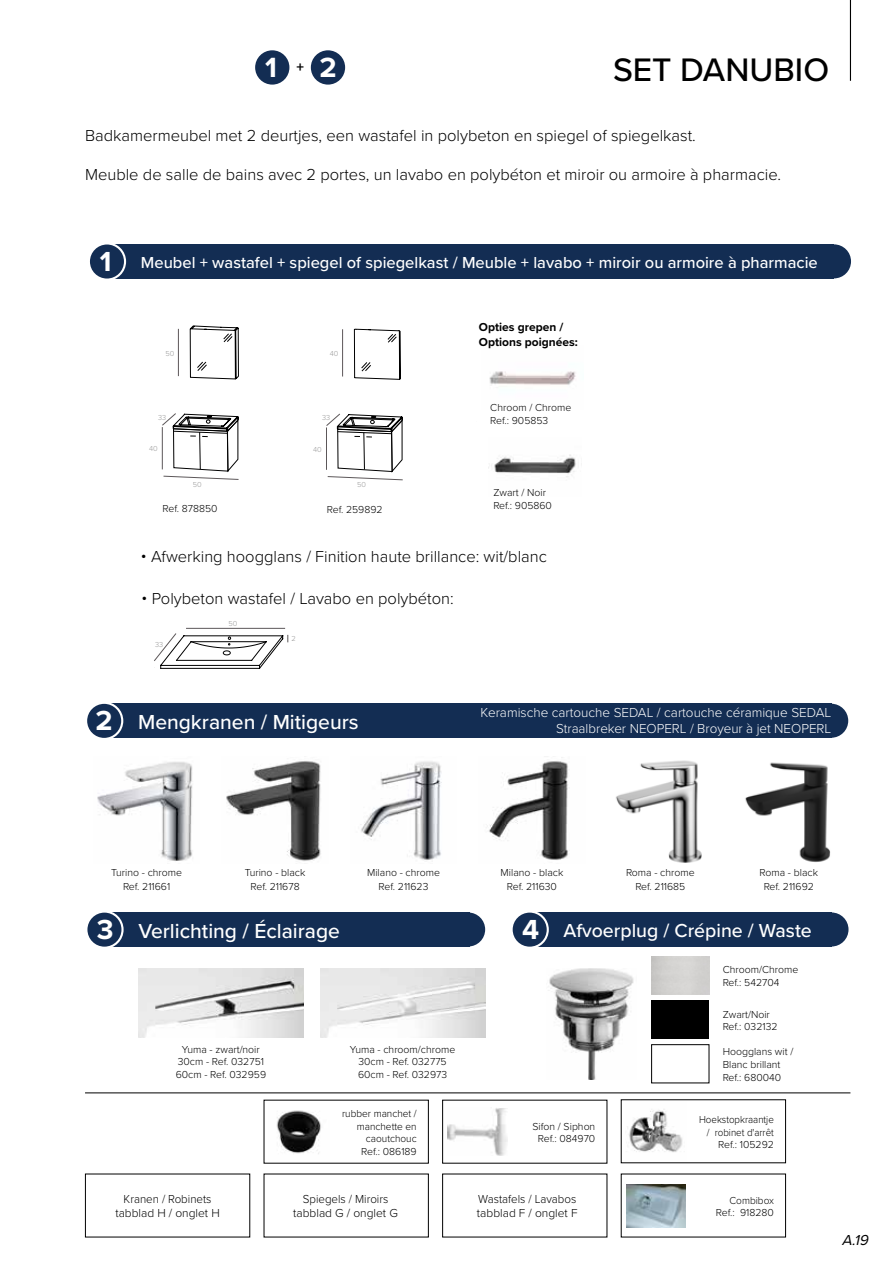
<style>
.page{position:relative;width:893px;height:1263px;background:#fff}
.page>*{position:absolute;margin:0;border:0;box-sizing:border-box;transform-origin:0 0}
.t1{font:500 33.75px "Proxima Nova";color:#000}
.t2{font:700 28.8px "Proxima Nova";color:#fff}
.t3{font:500 21px "Proxima Nova";color:#fff}
.t4{font:500 19.5px "Proxima Nova";color:#fff}
.t5{font:300 16.5px "Proxima Nova";color:#000}
.t6{font:500 16.5px "Proxima Nova";color:#fff}
.t7{font:italic 15px "Proxima Nova";color:#000}
.t8{font:300 13.5px/16.2px "Proxima Nova";color:#fff;text-align:right}
.t9{font:300 12px/14.4px "Proxima Nova";color:#000;text-align:center;scale:.96 1}
.t10{font:700 12px/14.4px "Proxima Nova";color:#000}
.t11{font:300 10.5px/12.6px "Proxima Nova";color:#000;text-align:center}
.t12{font:300 10.5px/12.6px "Proxima Nova";color:#000;text-align:right;scale:.96 1}
.t13{font:300 10.5px/12.6px "Proxima Nova";color:#000;text-align:right;scale:.93 1}
.t14{font:300 7.5px "Proxima Nova";color:#999}
.s1{font-weight:700;font-size:28.65px}
</style>
<div class="page">
<hr style="left:850px;top:0;width:1px;height:81px;background:#000">
<div style="left:255px;top:50px;width:34px;height:35px;background:#132d53;border-radius:50%"></div>
<div style="left:311px;top:50px;width:34px;height:35px;background:#132d53;border-radius:50%"></div>
<div style="left:107px;top:244px;width:727px;height:34px;background:#132d53"></div>
<svg style="left:88px;top:242px;width:38px;height:39px"></svg>
<svg style="left:154px;top:628px;width:135px;height:41px"></svg>
<div style="left:90px;top:244px;width:34px;height:35px;background:#132d53;border-radius:50%"></div>
<div style="left:817px;top:244px;width:34px;height:34px;background:#132d53;border-radius:50%"></div>
<div style="left:104px;top:704px;width:727px;height:34px;background:#132d53"></div>
<svg style="left:85px;top:702px;width:38px;height:38px"></svg>
<div style="left:87px;top:704px;width:34px;height:34px;background:#132d53;border-radius:50%"></div>
<div style="left:814px;top:704px;width:34px;height:34px;background:#132d53;border-radius:50%"></div>
<hr style="left:85px;top:1092px;width:765px;height:1px;background:#000">
<hr style="left:178px;top:329px;width:1px;height:47px;background:#5c5759">
<svg style="left:162px;top:413px;width:77px;height:67px"></svg>
<img style="left:489px;top:371px;width:87px;height:14px">
<img style="left:488px;top:454px;width:88px;height:23px">
<img style="left:97px;top:762px;width:96px;height:99px">
<img style="left:226px;top:761px;width:95px;height:100px">
<img style="left:360px;top:761px;width:82px;height:99px">
<img style="left:489px;top:757px;width:79px;height:103px">
<img style="left:616px;top:760px;width:86px;height:103px">
<img style="left:745px;top:762px;width:86px;height:100px">
<svg style="left:190px;top:326px;width:49px;height:53px"></svg>
<div style="left:104px;top:912px;width:366px;height:34px;background:#132d53"></div>
<svg style="left:85px;top:910px;width:39px;height:39px"></svg>
<div style="left:87px;top:913px;width:34px;height:34px;background:#132d53;border-radius:50%"></div>
<div style="left:451px;top:912px;width:34px;height:34px;background:#132d53;border-radius:50%"></div>
<img style="left:320px;top:968px;width:165px;height:69px">
<img style="left:138px;top:968px;width:165px;height:69px">
<img style="left:548px;top:968px;width:86px;height:112px">
<div style="left:530px;top:912px;width:302px;height:35px;background:#132d53"></div>
<svg style="left:511px;top:910px;width:38px;height:39px"></svg>
<div style="left:513px;top:913px;width:34px;height:34px;background:#132d53;border-radius:50%"></div>
<div style="left:814px;top:912px;width:34px;height:34px;background:#132d53;border-radius:50%"></div>
<hr style="left:342px;top:330px;width:1px;height:46px;background:#5c5759">
<svg style="left:326px;top:414px;width:77px;height:66px"></svg>
<svg style="left:354px;top:329px;width:46px;height:51px"></svg>
<div style="left:652px;top:1001px;width:57px;height:38px;background:#000"></div>
<div style="left:651px;top:1044px;width:58px;height:39px;border:1px solid #000"></div>
<img style="left:627px;top:1185px;width:58px;height:43px">
<img style="left:448px;top:1108px;width:60px;height:48px">
<img style="left:628px;top:1109px;width:55px;height:43px">
<img style="left:276px;top:1110px;width:45px;height:44px">
<h2 class="t2" style="left:265px;top:46px;width:73px">1 <sup>+</sup>2</h2>
<h1 class="t1" style="left:613px;top:44px;width:218px">SET DANUBIO</h1>
<h3 class="t5" style="left:85px;top:123px;width:612px">Badkamermeubel met 2 deurtjes, een wastafel in polybeton en spiegel of spiegelkast.</h3>
<h3 class="t5" style="left:85px;top:162px;width:698px">Meuble de salle de bains avec 2 portes, un lavabo en polybéton et miroir ou armoire à pharmacie.</h3>
<h3 class="t6" style="left:100px;top:250px;width:719px"><span class="s1">1</span> Meubel + wastafel + spiegel of spiegelkast / Meuble + lavabo + miroir ou armoire à pharmacie</h3>
<p class="t10" style="left:479px;top:320px;width:100px">Opties grepen /<br>Options poignées:</p>
<p class="t14" style="left:165px;top:348px;width:10px">50</p>
<p class="t14" style="left:330px;top:348px;width:10px">40</p>
<p class="t14" style="left:158px;top:412px;width:10px">33</p>
<p class="t14" style="left:322px;top:412px;width:10px">33</p>
<p class="t11" style="left:490px;top:401px;width:83px;text-align:left">Chroom / Chrome<br>Ref.: 905853</p>
<p class="t14" style="left:149px;top:443px;width:10px">40</p>
<p class="t14" style="left:313px;top:443px;width:10px">40</p>
<p class="t14" style="left:193px;top:479px;width:10px">50</p>
<p class="t11" style="left:163px;top:502px;width:56px">Ref. 878850</p>
<p class="t14" style="left:357px;top:479px;width:10px">50</p>
<p class="t11" style="left:327px;top:502px;width:57px">Ref. 259892</p>
<p class="t11" style="left:493px;top:486px;width:60px;text-align:left">Zwart / Noir<br>Ref.: 905860</p>
<h3 class="t5" style="left:141px;top:544px;width:407px">• Afwerking hoogglans / Finition haute brillance: wit/blanc</h3>
<h3 class="t5" style="left:142px;top:586px;width:314px">• Polybeton wastafel / Lavabo en polybéton:</h3>
<p class="t14" style="left:155px;top:639px;width:10px">33</p>
<p class="t14" style="left:228px;top:617px;width:10px">50</p>
<p class="t14" style="left:292px;top:633px;width:6px">2</p>
<h3 class="t3" style="left:95px;top:706px;width:265px"><span class="s1">2</span> Mengkranen / Mitigeurs</h3>
<p class="t8" style="left:481px;top:703px;width:352px">Keramische cartouche SEDAL / cartouche céramique SEDAL<br>Straalbreker NEOPERL / Broyeur à jet NEOPERL</p>
<p class="t11" style="left:111px;top:865px;width:72px;line-height:14.2px">Turino - chrome<br>Ref. 211661</p>
<p class="t11" style="left:245px;top:865px;width:62px;line-height:14.2px">Turino - black<br>Ref. 211678</p>
<p class="t11" style="left:367px;top:865px;width:74px;line-height:14.2px">Milano - chrome<br>Ref. 211623</p>
<p class="t11" style="left:501px;top:865px;width:64px;line-height:14.2px">Milano - black<br>Ref. 211630</p>
<p class="t11" style="left:626px;top:865px;width:70px;line-height:14.2px">Roma - chrome<br>Ref. 211685</p>
<p class="t11" style="left:760px;top:865px;width:60px;line-height:14.2px">Roma - black<br>Ref. 211692</p>
<h3 class="t3" style="left:97px;top:915px;width:245px"><span class="s1">3</span> Verlichting / Éclairage</h3>
<h3 class="t4" style="left:522px;top:916px;width:291px"><span class="s1">4</span> Afvoerplug / Crépine / Waste</h3>
<p class="t11" style="left:176px;top:1042px;width:92px">Yuma - zwart/noir<br>30cm - Ref. 032751<br>60cm - Ref. 032959</p>
<p class="t9" style="left:115px;top:1191px;width:110px">Kranen / Robinets tabblad H / onglet H</p>
<p class="t11" style="left:350px;top:1042px;width:107px">Yuma - chroom/chrome<br>30cm - Ref. 032775<br>60cm - Ref. 032973</p>
<p class="t11" style="left:723px;top:962px;width:77px;text-align:left">Chroom/Chrome<br>Ref.: 542704</p>
<p class="t11" style="left:723px;top:1007px;width:56px;text-align:left">Zwart/Noir<br>Ref.: 032132</p>
<p class="t11" style="left:723px;top:1045px;width:72px;text-align:left">Hoogglans wit /<br>Blanc brillant<br>Ref.: 680040</p>
<p class="t12" style="left:342px;top:1107px;width:79px">rubber manchet / manchette en caoutchouc<br>Ref.: 086189</p>
<p class="t9" style="left:293px;top:1191px;width:111px">Spiegels / Miroirs tabblad G / onglet G</p>
<p class="t9" style="left:477px;top:1191px;width:106px;text-align:left">Wastafels / Lavabos tabblad F / onglet F</p>
<p class="t11" style="left:532px;top:1119px;width:64px">Sifon / Siphon<br>Ref.: 084970</p>
<p class="t13" style="left:699px;top:1113px;width:82px">Hoekstopkraantje / robinet d'arrêt<br>Ref.: 105292</p>
<p class="t12" style="left:716px;top:1193px;width:62px">Combibox<br>Ref.: 918280</p>
<h3 class="t7" style="left:842px;top:1229px;width:32px">A.19</h3>
</div>
